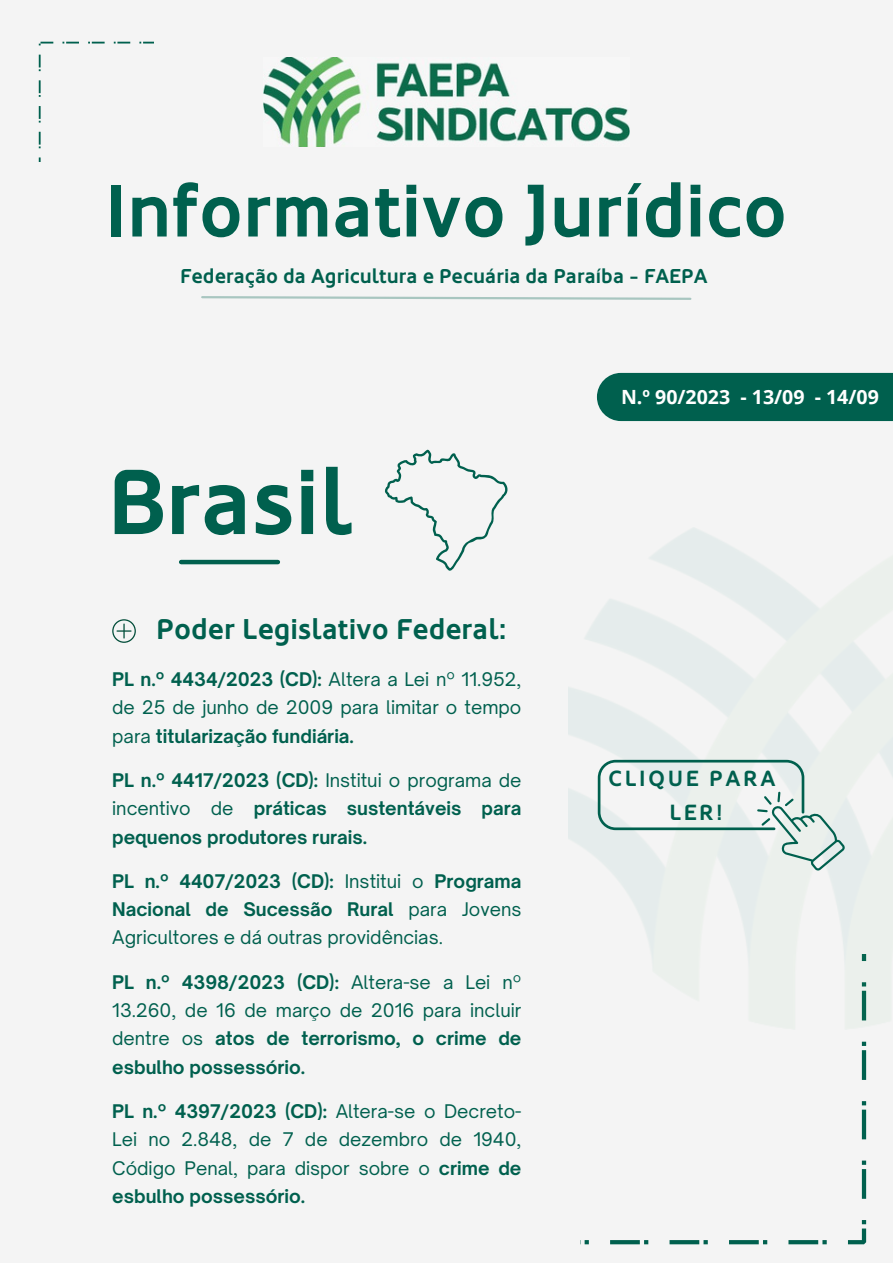
<style>
.page{position:relative;width:893px;height:1264px;background:#fff}
.page>*{position:absolute;margin:0;border:0;box-sizing:border-box;transform-origin:0 0}
.t1{font:700 91.65px "Oblik";color:#00604e}
.t2{font:700 73.95px "Oblik";color:#00604e}
.t3{font:700 28.5px "Oblik";color:#00604e}
.t4{font:700 21.9px "Oblik";letter-spacing:.115em;color:#00604e}
.t5{font:700 19.95px "Oblik";color:#00604e}
.t6{font:700 19.5px "Open Sans";color:#fff}
.t7{font:18px/28px "Open Sauce One";color:#00604e;text-align:justify}
.t8{font:700 18px/28px "Open Sauce One";color:#00604e;text-align:justify}
.s1{font-weight:700}
.s2{font-weight:400}
</style>
<div class="page">
<div style="left:0;top:0;width:892px;height:1262px;background:#f4f4f4"></div>
<hr style="left:181px;top:560px;width:97px;height:4px;background:#00604e">
<svg style="left:385px;top:449px;width:123px;height:121px"></svg>
<svg style="left:201px;top:296px;width:491px;height:4px"></svg>
<svg style="left:39px;top:42px;width:114px;height:120px"></svg>
<img style="left:264px;top:57px;width:365px;height:89px">
<svg style="left:584px;top:1041px;width:282px;height:203px"></svg>
<img style="left:569px;top:528px;width:323px;height:493px">
<svg style="left:597px;top:759px;width:248px;height:112px"></svg>
<svg style="left:112px;top:619px;width:24px;height:24px"></svg>
<div style="left:597px;top:373px;width:295px;height:48px;background:#00604e"></div>
<p class="t2" style="left:105px;top:169px;width:683px">Informativo Jurídico</p>
<p class="t5" style="left:180px;top:264px;width:529px">Federação da Agricultura e Pecuária da Paraíba - FAEPA</p>
<p class="t1" style="left:107px;top:450px;width:247px">Brasil</p>
<p class="t3" style="left:156px;top:613px;width:352px">Poder Legislativo Federal:</p>
<p class="t7" style="left:112px;top:665px;width:410px"><span class="s1">PL n.º 4434/2023 (CD):</span> Altera a Lei nº 11.952, de 25 de junho de 2009 para limitar o tempo para <span class="s1">titularização fundiária.</span></p>
<p class="t8" style="left:112px;top:766px;width:410px">PL n.º 4417/2023 (CD): <span class="s2">Institui o programa de incentivo de</span> práticas sustentáveis para pequenos produtores rurais.</p>
<p class="t7" style="left:112px;top:867px;width:410px"><span class="s1">PL n.º 4407/2023 (CD):</span> Institui o <span class="s1">Programa Nacional de Sucessão Rural</span> para Jovens Agricultores e dá outras providências.</p>
<p class="t8" style="left:112px;top:968px;width:410px">PL n.º 4398/2023 (CD): <span class="s2">Altera-se a Lei nº 13.260, de 16 de março de 2016 para incluir dentre os</span> atos de terrorismo, o crime de esbulho possessório.</p>
<p class="t7" style="left:112px;top:1097px;width:410px"><span class="s1">PL n.º 4397/2023 (CD):</span> Altera-se o Decreto-Lei no 2.848, de 7 de dezembro de 1940, Código Penal, para dispor sobre o <span class="s1">crime de esbulho possessório.</span></p>
<p class="t6" style="left:621px;top:383px;width:259px">N.º 90/2023 - 13/09 - 14/09</p>
<p class="t4" style="left:608px;top:766px;width:169px">CLIQUE PARA</p>
<p class="t4" style="left:669px;top:800px;width:54px">LER!</p>
</div>
